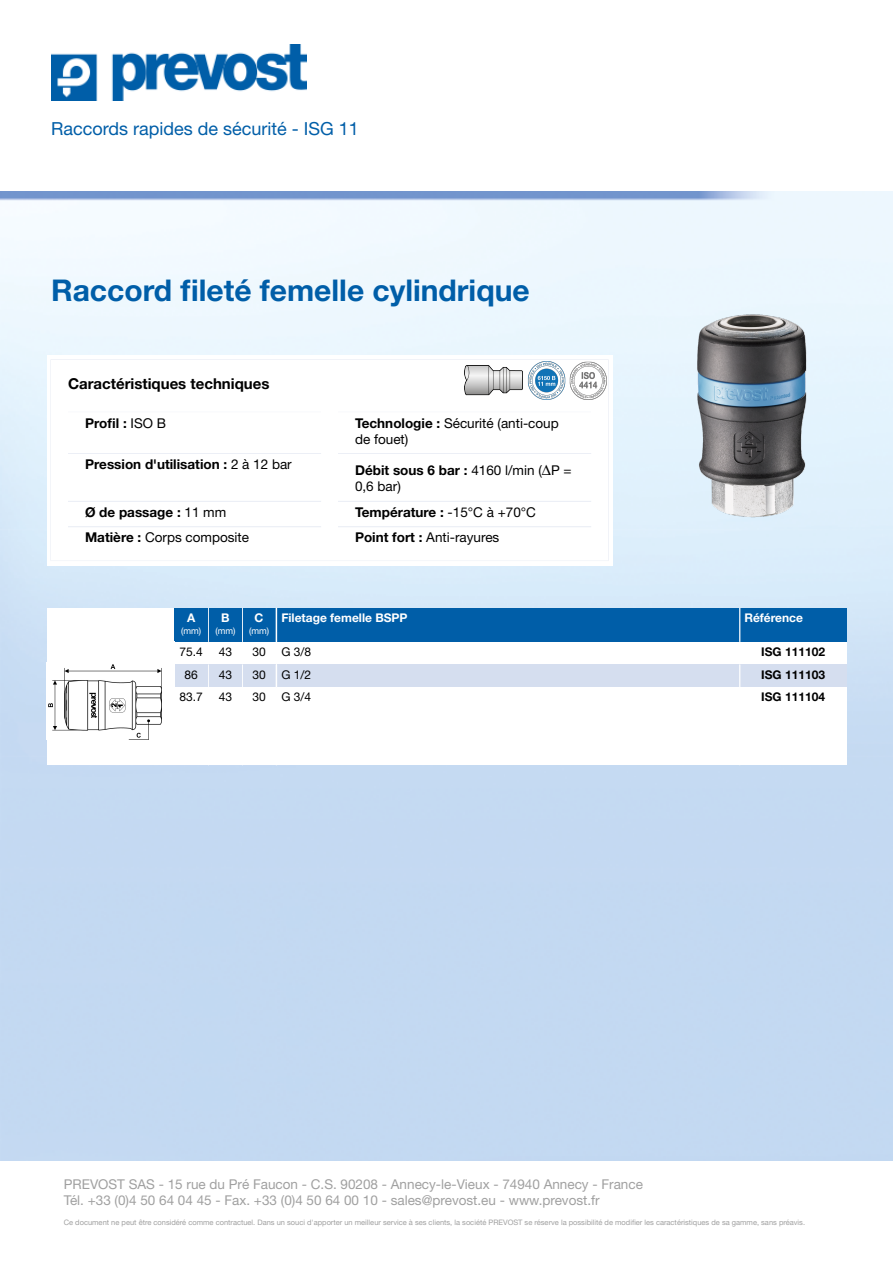
<style>
.page{position:relative;width:893px;height:1263px;background:#fff}
.page>*{position:absolute;margin:0;border:0;box-sizing:border-box;transform-origin:0 0}
.t1{font:700 30px "Helvetica Neue LT Std";color:#005ea8}
.t2{font:18px "Helvetica Neue LT Std";color:#005ea8}
.t3{font:700 15px "Helvetica Neue LT Std";color:#000}
.t4{font:13.5px/16.2px "Helvetica Neue LT Std";color:#a0a0a0}
.t5{font:13.5px/16.2px "Helvetica Neue LT Std";color:#000}
.t6{font:700 13.5px "Helvetica Neue LT Std";color:#000}
.t7{font:12px "Helvetica Neue LT Std";color:#000}
.t8{font:700 12px "Helvetica Neue LT Std";color:#fff}
.t9{font:700 12px "Helvetica Neue LT Std";color:#000}
.t10{font:9px "Helvetica Neue LT Std";color:#fff}
.t11{font:7.5px "Helvetica Neue LT Std";color:#a0a0a0}
.s1{font-weight:400}
.s2{font-weight:700}
</style>
<div class="page">
<img style="left:51px;top:44px;width:255px;height:57px">
<img style="left:0;top:191px;width:892px;height:970px">
<div style="left:47px;top:355px;width:565px;height:210px;background:#fff"></div>
<svg style="left:50px;top:359px;width:559px;height:202px"></svg>
<hr style="left:338px;top:453px;width:253px;height:1px;background:#eceff6">
<hr style="left:68px;top:454px;width:253px;height:1px;background:#eceff6">
<hr style="left:338px;top:454px;width:253px;height:1px;background:#eceff6">
<hr style="left:68px;top:501px;width:253px;height:1px;background:#eceff6">
<hr style="left:68px;top:526px;width:253px;height:1px;background:#eceff6">
<hr style="left:338px;top:501px;width:253px;height:1px;background:#eceff6">
<hr style="left:338px;top:526px;width:253px;height:1px;background:#eceff6">
<hr style="left:68px;top:527px;width:253px;height:1px;background:#eceff6">
<hr style="left:338px;top:527px;width:253px;height:1px;background:#eceff6">
<img style="left:662px;top:310px;width:180px;height:213px">
<div style="left:47px;top:608px;width:127px;height:34px;background:#fff"></div>
<div style="left:174px;top:608px;width:34px;height:34px;background:#005ea8"></div>
<div style="left:209px;top:608px;width:33px;height:34px;background:#005ea8"></div>
<hr style="left:208px;top:608px;width:1px;height:34px;background:#fff">
<div style="left:243px;top:608px;width:33px;height:34px;background:#005ea8"></div>
<hr style="left:242px;top:608px;width:1px;height:34px;background:#fff">
<div style="left:277px;top:608px;width:463px;height:34px;background:#005ea8"></div>
<hr style="left:276px;top:608px;width:1px;height:34px;background:#fff">
<div style="left:740px;top:608px;width:106px;height:34px;background:#005ea8"></div>
<hr style="left:740px;top:608px;width:1px;height:34px;background:#fff">
<div style="left:174px;top:642px;width:34px;height:22px;background:#fff"></div>
<div style="left:209px;top:642px;width:33px;height:22px;background:#fff"></div>
<div style="left:243px;top:642px;width:33px;height:22px;background:#fff"></div>
<div style="left:277px;top:642px;width:463px;height:22px;background:#fff"></div>
<div style="left:740px;top:642px;width:106px;height:22px;background:#fff"></div>
<div style="left:174px;top:664px;width:34px;height:23px;background:#d5deef"></div>
<div style="left:209px;top:664px;width:33px;height:23px;background:#d5deef"></div>
<svg style="left:208px;top:642px;width:1px;height:45px"></svg>
<div style="left:243px;top:664px;width:33px;height:23px;background:#d5deef"></div>
<svg style="left:242px;top:642px;width:1px;height:45px"></svg>
<div style="left:277px;top:664px;width:463px;height:23px;background:#d5deef"></div>
<svg style="left:276px;top:642px;width:1px;height:45px"></svg>
<div style="left:740px;top:664px;width:106px;height:23px;background:#d5deef"></div>
<svg style="left:740px;top:665px;width:1px;height:22px"></svg>
<div style="left:47px;top:642px;width:127px;height:123px;background:#fff"></div>
<img style="left:48px;top:664px;width:114px;height:75px">
<div style="left:174px;top:687px;width:34px;height:78px;background:#fff"></div>
<div style="left:209px;top:687px;width:33px;height:78px;background:#fff"></div>
<hr style="left:208px;top:687px;width:1px;height:78px;background:#fff">
<div style="left:243px;top:687px;width:33px;height:78px;background:#fff"></div>
<hr style="left:242px;top:687px;width:1px;height:78px;background:#fff">
<div style="left:277px;top:687px;width:463px;height:78px;background:#fff"></div>
<hr style="left:276px;top:687px;width:1px;height:78px;background:#fff">
<div style="left:740px;top:687px;width:106px;height:78px;background:#fff"></div>
<h2 class="t2" style="left:51px;top:118px;width:309px">Raccords rapides de sécurité - ISG 11</h2>
<h1 class="t1" style="left:51px;top:272px;width:480px">Raccord fileté femelle cylindrique</h1>
<h3 class="t3" style="left:68px;top:374px;width:203px">Caractéristiques techniques</h3>
<h3 class="t6" style="left:85px;top:414px;width:83px">Profil : <span class="s1">ISO B</span></h3>
<h3 class="t5" style="left:355px;top:414px;width:205px"><span class="s2">Technologie :</span> Sécurité (anti-coup de fouet)</h3>
<h3 class="t6" style="left:85px;top:456px;width:208px">Pression d'utilisation : <span class="s1">2 à 12 bar</span></h3>
<h3 class="t5" style="left:355px;top:461px;width:218px;line-height:16.8px"><span class="s2">Débit sous 6 bar :</span> 4160 l/min (∆P =<br>0,6 bar)</h3>
<h3 class="t6" style="left:85px;top:504px;width:143px">Ø de passage : <span class="s1">11 mm</span></h3>
<h3 class="t6" style="left:355px;top:504px;width:182px">Température : <span class="s1">-15°C à +70°C</span></h3>
<h3 class="t5" style="left:85px;top:529px;width:166px"><span class="s2">Matière :</span> Corps composite</h3>
<h3 class="t5" style="left:355px;top:529px;width:146px"><span class="s2">Point fort :</span> Anti-rayures</h3>
<h3 class="t8" style="left:187px;top:610px;width:10px">A</h3>
<p class="t10" style="left:181px;top:625px;width:22px">(mm)</p>
<h3 class="t8" style="left:221px;top:610px;width:10px">B</h3>
<p class="t10" style="left:215px;top:625px;width:22px">(mm)</p>
<h3 class="t8" style="left:255px;top:610px;width:10px">C</h3>
<p class="t10" style="left:249px;top:625px;width:22px">(mm)</p>
<h3 class="t8" style="left:281px;top:610px;width:128px">Filetage femelle BSPP</h3>
<h3 class="t8" style="left:744px;top:610px;width:60px">Référence</h3>
<h3 class="t7" style="left:180px;top:644px;width:25px">75.4</h3>
<h3 class="t7" style="left:219px;top:644px;width:15px">43</h3>
<h3 class="t7" style="left:252px;top:644px;width:15px">30</h3>
<h3 class="t7" style="left:281px;top:644px;width:31px">G 3/8</h3>
<h3 class="t9" style="left:761px;top:644px;width:65px">ISG 111102</h3>
<h3 class="t7" style="left:185px;top:667px;width:15px">86</h3>
<h3 class="t7" style="left:219px;top:667px;width:15px">43</h3>
<h3 class="t7" style="left:252px;top:667px;width:15px">30</h3>
<h3 class="t7" style="left:281px;top:667px;width:31px">G 1/2</h3>
<h3 class="t9" style="left:761px;top:667px;width:65px">ISG 111103</h3>
<h3 class="t7" style="left:180px;top:690px;width:25px">83.7</h3>
<h3 class="t7" style="left:219px;top:690px;width:15px">43</h3>
<h3 class="t7" style="left:252px;top:690px;width:15px">30</h3>
<h3 class="t7" style="left:281px;top:690px;width:31px">G 3/4</h3>
<h3 class="t9" style="left:761px;top:690px;width:65px">ISG 111104</h3>
<h3 class="t4" style="left:64px;top:1176px;width:581px">PREVOST SAS - 15 rue du Pré Faucon - C.S. 90208 - Annecy-le-Vieux - 74940 Annecy - France<br>Tél. +33 (0)4 50 64 04 45 - Fax. +33 (0)4 50 64 00 10 - sales@prevost.eu - www.prevost.fr</h3>
<p class="t11" style="left:64px;top:1218px;width:743px">Ce document ne peut être considéré comme contractuel. Dans un souci d'apporter un meilleur service à ses clients, la société PREVOST se réserve la possibilité de modifier les caractéristiques de sa gamme, sans préavis.</p>
</div>
